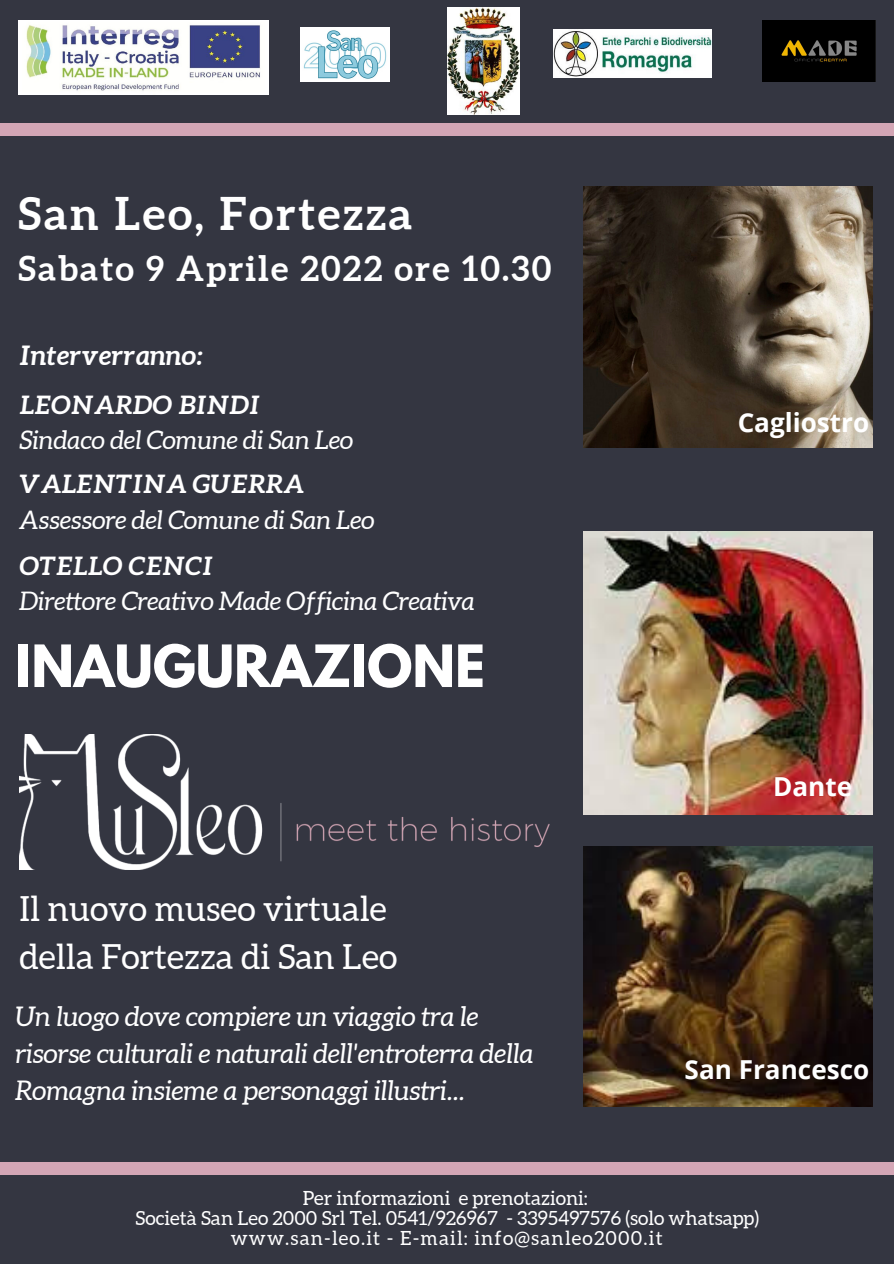
<style>
.page{position:relative;width:894px;height:1264px;background:#fff}
.page>*{position:absolute;margin:0;border:0;box-sizing:border-box;transform-origin:0 0}
.t1{font:700 51.6px "League Spartan";color:#fff}
.t2{font:700 45px "Aleo";letter-spacing:.06em;color:#fff}
.t3{font:34.5px "Aleo";color:#fff}
.t4{font:700 34.5px "Aleo";letter-spacing:.06em;color:#fff}
.t5{font:italic 27px/37.2px "Aleo";color:#fff}
.t6{font:italic 700 27px "Aleo";color:#fff}
.t7{font:700 26.1px "Open Sans";color:#fff}
.t8{font:italic 25.5px "Aleo";color:#fff}
.t9{font:italic 700 25.5px "Aleo";color:#fff}
.t10{font:19.5px "Aleo";color:#fff}
.t11{font:19.5px "Aleo";letter-spacing:.06em;color:#fff}
</style>
<div class="page">
<div style="left:0;top:0;width:893px;height:1263px;background:#343641"></div>
<img style="left:447px;top:8px;width:72px;height:107px">
<img style="left:301px;top:27px;width:89px;height:54px">
<div style="left:0;top:123px;width:893px;height:13px;background:#d3a6b5"></div>
<img style="left:19px;top:735px;width:530px;height:134px">
<img style="left:19px;top:20px;width:250px;height:75px">
<img style="left:553px;top:30px;width:158px;height:47px">
<img style="left:762px;top:20px;width:113px;height:61px">
<img style="left:583px;top:846px;width:289px;height:260px">
<img style="left:583px;top:187px;width:289px;height:260px">
<img style="left:583px;top:531px;width:289px;height:284px">
<div style="left:0;top:1162px;width:893px;height:12px;background:#d3a6b5"></div>
<p class="t2" style="left:19px;top:187px;width:395px">San Leo, Fortezza</p>
<p class="t4" style="left:19px;top:249px;width:534px">Sabato 9 Aprile 2022 ore 10.30</p>
<p class="t6" style="left:19px;top:340px;width:185px">Interverranno:</p>
<p class="t9" style="left:19px;top:390px;width:242px">LEONARDO BINDI</p>
<p class="t8" style="left:19px;top:426px;width:335px">Sindaco del Comune di San Leo</p>
<p class="t9" style="left:19px;top:469px;width:286px">VALENTINA GUERRA</p>
<p class="t8" style="left:19px;top:505px;width:357px">Assessore del Comune di San Leo</p>
<p class="t9" style="left:19px;top:550px;width:195px">OTELLO CENCI</p>
<p class="t8" style="left:19px;top:586px;width:457px">Direttore Creativo Made Officina Creativa</p>
<p class="t1" style="left:15px;top:640px;width:471px">INAUGURAZIONE</p>
<p class="t3" style="left:19px;top:889px;width:369px">Il nuovo museo virtuale</p>
<p class="t3" style="left:19px;top:936px;width:379px">della Fortezza di San Leo</p>
<p class="t5" style="left:15px;top:997px;width:519px">Un luogo dove compiere un viaggio tra le risorse culturali e naturali dell'entroterra della<br>Romagna insieme a personaggi illustri...</p>
<p class="t7" style="left:737px;top:404px;width:133px">Cagliostro</p>
<p class="t7" style="left:772px;top:768px;width:80px">Dante</p>
<p class="t7" style="left:684px;top:1050px;width:186px">San Francesco</p>
<p class="t10" style="left:302px;top:1186px;width:286px">Per informazioni e prenotazioni:</p>
<p class="t10" style="left:136px;top:1206px;width:625px">Società San Leo 2000 Srl Tel. 0541/926967 - 3395497576 (solo whatsapp)</p>
<p class="t11" style="left:231px;top:1227px;width:433px">www.san-leo.it - E-mail: info@sanleo2000.it</p>
</div>
